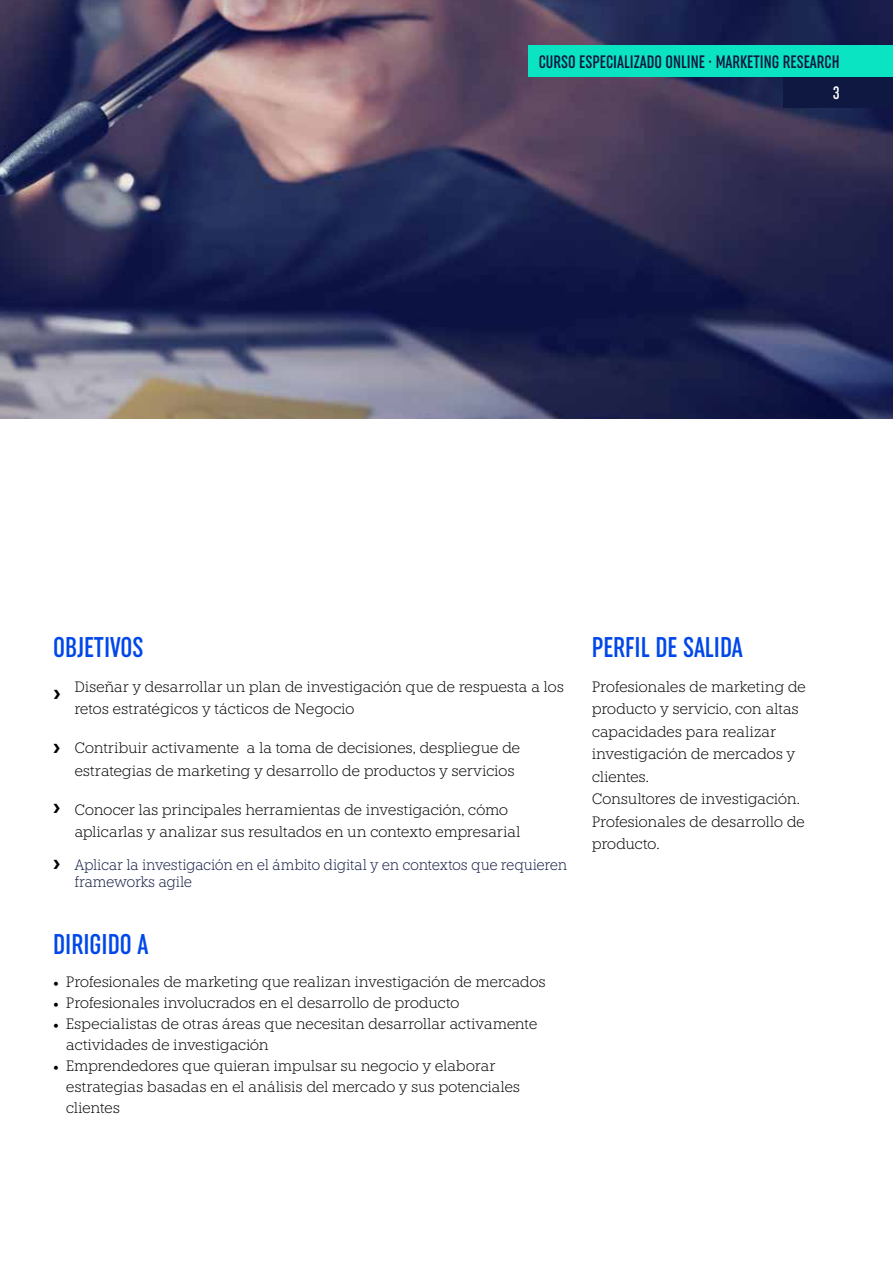
<style>
.page{position:relative;width:893px;height:1263px;background:#fff}
.page>*{position:absolute;margin:0;border:0;box-sizing:border-box;transform-origin:0 0}
.t1{font:500 extra-condensed 28.5px "Uniform";color:#0047e9}
.t2{font:600 24px "Knile";color:#000}
.t3{font:500 extra-condensed 18px "Uniform";color:#0e1840}
.t4{font:500 extra-condensed 18px "Uniform";color:#fff}
.t5{font:300 15px/22.5px "Knile";letter-spacing:-.03em;color:#000}
.t6{font:300 15px/16.5px "Knile";letter-spacing:-.03em;color:#0e1840;scale:.95 1}
.s1{font-family:"Minion Pro";font-weight:400}
</style>
<div class="page">
<img style="left:0;top:0;width:893px;height:419px">
<div style="left:783px;top:76px;width:110px;height:31px;background:#0e1840"></div>
<div style="left:529px;top:45px;width:364px;height:31px;background:#0ae4c3"></div>
<p class="t3" style="left:539px;top:51px;width:302px">CURSO ESPECIALIZADO ONLINE · MARKETING RESEARCH</p>
<p class="t4" style="left:833px;top:82px;width:8px">3</p>
<h1 class="t1" style="left:53px;top:631px;width:92px">OBJETIVOS</h1>
<p class="t5" style="left:74px;top:675px;width:491px">Diseñar y desarrollar un plan de investigación que de respuesta a los retos estratégicos y tácticos de Negocio</p>
<p class="t5" style="left:74px;top:737px;width:447px">Contribuir activamente a la toma de decisiones, despliegue de estrategias de marketing y desarrollo de productos y servicios</p>
<p class="t5" style="left:74px;top:798px;width:448px">Conocer las principales herramientas de investigación, cómo aplicarlas y analizar sus resultados en un contexto empresarial</p>
<p class="t6" style="left:74px;top:857px;width:520px">Aplicar la investigación en el ámbito digital y en contextos que requieren frameworks agile</p>
<h2 class="t2" style="left:54px;top:679px;width:9px">›</h2>
<h2 class="t2" style="left:53px;top:734px;width:9px">›</h2>
<h2 class="t2" style="left:53px;top:794px;width:9px">›</h2>
<h2 class="t2" style="left:53px;top:850px;width:9px">›</h2>
<h1 class="t1" style="left:53px;top:927px;width:97px">DIRIGIDO A</h1>
<p class="t5" style="left:53px;top:970px;width:494px"><span class="s1">•</span> Profesionales de marketing que realizan investigación de mercados</p>
<p class="t5" style="left:53px;top:991px;width:408px"><span class="s1">•</span> Profesionales involucrados en el desarrollo de producto</p>
<p class="t5" style="left:66px;top:1013px;width:473px;line-height:21px;text-indent:-13px"><span class="s1">•</span> Especialistas de otras áreas que necesitan desarrollar activamente actividades de investigación</p>
<p class="t5" style="left:66px;top:1055px;width:456px;line-height:21px;text-indent:-13px"><span class="s1">•</span> Emprendedores que quieran impulsar su negocio y elaborar estrategias basadas en el análisis del mercado y sus potenciales clientes</p>
<h1 class="t1" style="left:592px;top:631px;width:153px">PERFIL DE SALIDA</h1>
<p class="t5" style="left:592px;top:675px;width:216px">Profesionales de marketing de producto y servicio, con altas capacidades para realizar investigación de mercados y clientes.<br>Consultores de investigación.<br>Profesionales de desarrollo de producto.</p>
</div>
